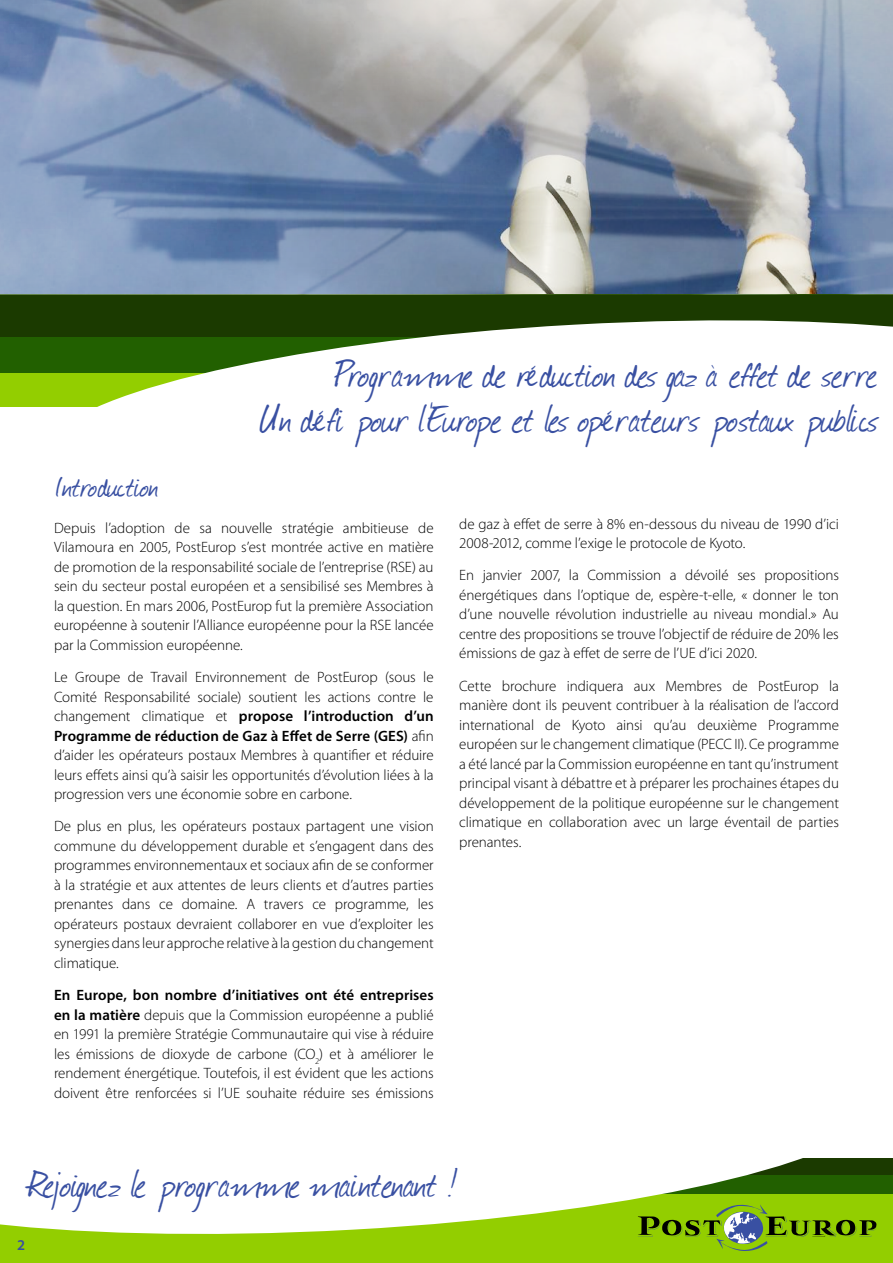
<style>
.page{position:relative;width:893px;height:1263px;background:#fff}
.page>*{position:absolute;margin:0;border:0;box-sizing:border-box;transform-origin:0 0}
.t1{font:45px/45px "Journal";letter-spacing:-.005em;color:#3950a2;text-align:right}
.Title_1_blue{font:36px "Journal";letter-spacing:-.01em;color:#3950a2}
.body_text_UK{font:300 15px/19.5px "Myriad Pro";letter-spacing:-.005em;color:#000;text-align:justify}
.s1{font-weight:600}
</style>
<div class="page">
<div style="left:0;top:1175px;width:893px;height:88px;background:#93ce00"></div>
<svg style="left:0;top:1158px;width:885px;height:76px;fill:#fff"></svg>
<svg style="left:638px;top:1204px;width:239px;height:47px"></svg>
<div style="left:0;top:293px;width:893px;height:79px;background:#1b3a00"></div>
<svg style="left:0;top:337px;width:41px;height:69px;background:#589400"></svg>
<svg style="left:41px;top:320px;width:852px;height:87px;fill:#fff"></svg>
<img style="left:0;top:0;width:893px;height:295px">
<h1 class="t1" style="left:259px;top:350px;width:621px">Programme de réduction des gaz àeffet de serre<br>Un défi pour lEurope et les opérateurs postaux publics</h1>
<h1 class="t1" style="left:430px;top:396px;width:4px">‘</h1>
<p class="Title_1_blue" style="left:54px;top:462px;width:106px">Introduction</p>
<p class="body_text_UK" style="left:54px;top:518px;width:381px">Depuis l’adoption de sa nouvelle stratégie ambitieuse de Vilamoura en 2005, PostEurop s’est montrée active en matière de promotion de la responsabilité sociale de l’entreprise (RSE) au sein du secteur postal européen et a sensibilisé ses Membres à la question. En mars 2006, PostEurop fut la première Association européenne à soutenir l’Alliance européenne pour la RSE lancée par la Commission européenne.</p>
<p class="body_text_UK" style="left:54px;top:667px;width:381px">Le Groupe de Travail Environnement de PostEurop (sous le Comité Responsabilité sociale) soutient les actions contre le changement climatique et <span class="s1">propose l’introduction d’un Programme de réduction de Gaz à Effet de Serre (GES)</span> afin d’aider les opérateurs postaux Membres à quantifier et réduire leurs effets ainsi qu’à saisir les opportunités d’évolution liées à la progression vers une économie sobre en carbone.</p>
<p class="body_text_UK" style="left:54px;top:816px;width:381px">De plus en plus, les opérateurs postaux partagent une vision commune du développement durable et s’engagent dans des programmes environnementaux et sociaux afin de se conformer à la stratégie et aux attentes de leurs clients et d’autres parties prenantes dans ce domaine. A travers ce programme, les opérateurs postaux devraient collaborer en vue d’exploiter les synergies dans leur approche relative à la gestion du changement climatique.</p>
<p class="body_text_UK" style="left:54px;top:985px;width:381px"><span class="s1">En Europe, bon nombre d’initiatives ont été entreprises en la matière</span> depuis que la Commission européenne a publié en 1991 la première Stratégie Communautaire qui vise à réduire les émissions de dioxyde de carbone (CO<sub>2</sub>) et à améliorer le rendement énergétique. Toutefois, il est évident que les actions doivent être renforcées si l’UE souhaite réduire ses émissions</p>
<p class="body_text_UK" style="left:459px;top:514px;width:381px">de gaz à effet de serre à 8% en-dessous du niveau de 1990 d’ici<br>2008-2012, comme l’exige le protocole de Kyoto.</p>
<p class="body_text_UK" style="left:459px;top:565px;width:381px">En janvier 2007, la Commission a dévoilé ses propositions énergétiques dans l’optique de, espère-t-elle, « donner le ton d’une nouvelle révolution industrielle au niveau mondial.» Au centre des propositions se trouve l’objectif de réduire de 20% les émissions de gaz à effet de serre de l’UE d’ici 2020.</p>
<p class="body_text_UK" style="left:459px;top:676px;width:381px">Cette brochure indiquera aux Membres de PostEurop la manière dont ils peuvent contribuer à la réalisation de l’accord international de Kyoto ainsi qu’au deuxième Programme européen sur le changement climatique (PECC II). Ce programme a été lancé par la Commission européenne en tant qu’instrument principal visant à débattre et à préparer les prochaines étapes du développement de la politique européenne sur le changement climatique en collaboration avec un large éventail de parties prenantes.</p>
<p class="t1" style="left:28px;top:1160px;width:430px">Rejoignez le programme maintenant !</p>
</div>
